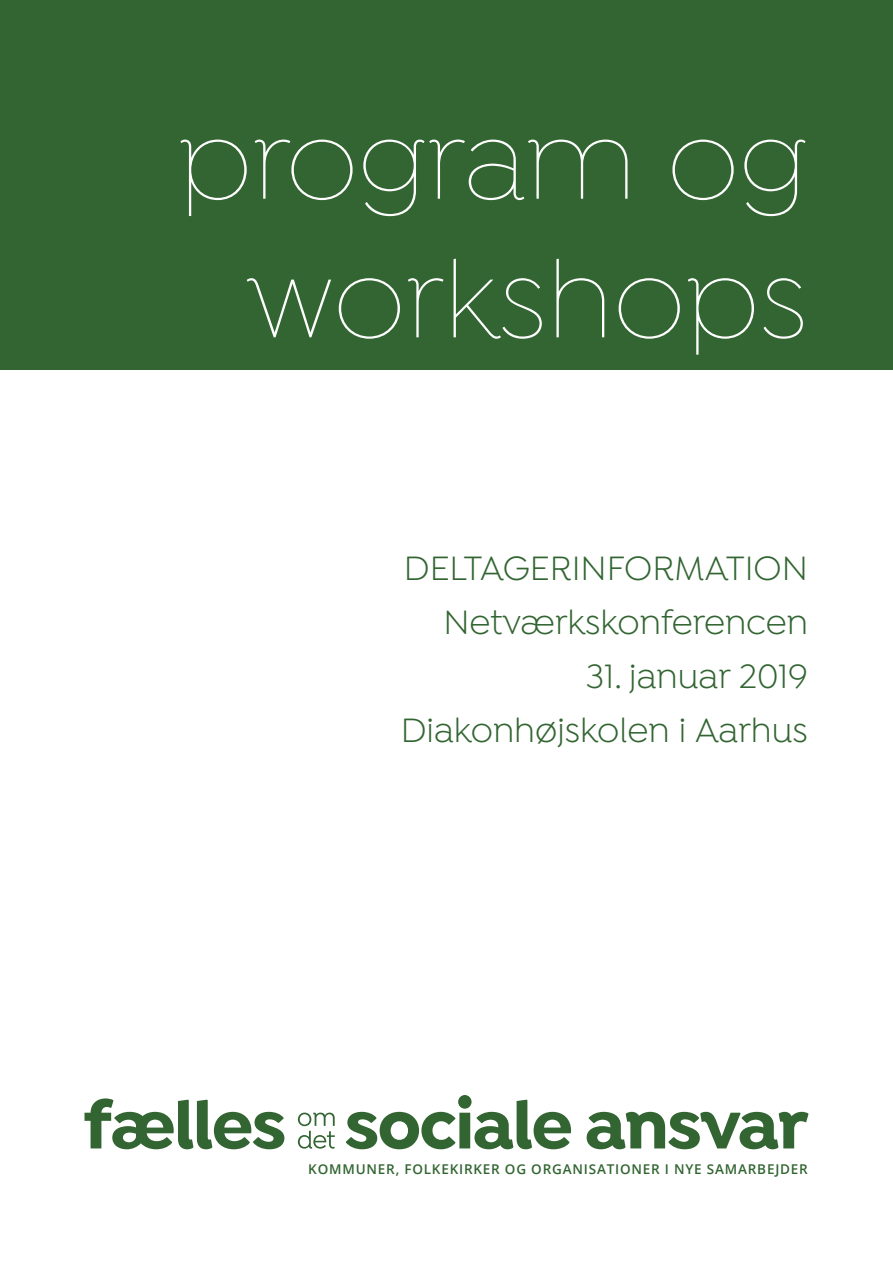
<style>
.page{position:relative;width:893px;height:1263px;background:#fff}
.page>*{position:absolute;margin:0;border:0;box-sizing:border-box;transform-origin:0 0}
.t1{font:100 115.5px/138.6px "Isidora";color:#fff;text-align:center}
.t2{font:36px/54px "Isidora";color:#326531;text-align:right}
.t3{font:600 13.5px "Open Sans";letter-spacing:.06em;color:#326531}
</style>
<div class="page">
<div style="left:0;top:0;width:893px;height:369px;background:#326531"></div>
<svg style="left:346px;top:1095px;width:225px;height:54px"></svg>
<svg style="left:587px;top:1112px;width:221px;height:37px"></svg>
<svg style="left:298px;top:1112px;width:37px;height:36px"></svg>
<svg style="left:85px;top:1098px;width:199px;height:51px"></svg>
<h1 class="t1" style="left:178px;top:100px;width:631px">program og workshops</h1>
<p class="t2" style="left:404px;top:544px;width:406px">DELTAGERINFORMATION<br>Netværkskonferencen</p>
<p class="t2" style="left:401px;top:652px;width:409px">31. januar 2019<br>Diakonhøjskolen i Aarhus</p>
<p class="t3" style="left:308px;top:1160px;width:501px">KOMMUNER, FOLKEKIRKER OG ORGANISATIONER I NYE SAMARBEJDER</p>
</div>
